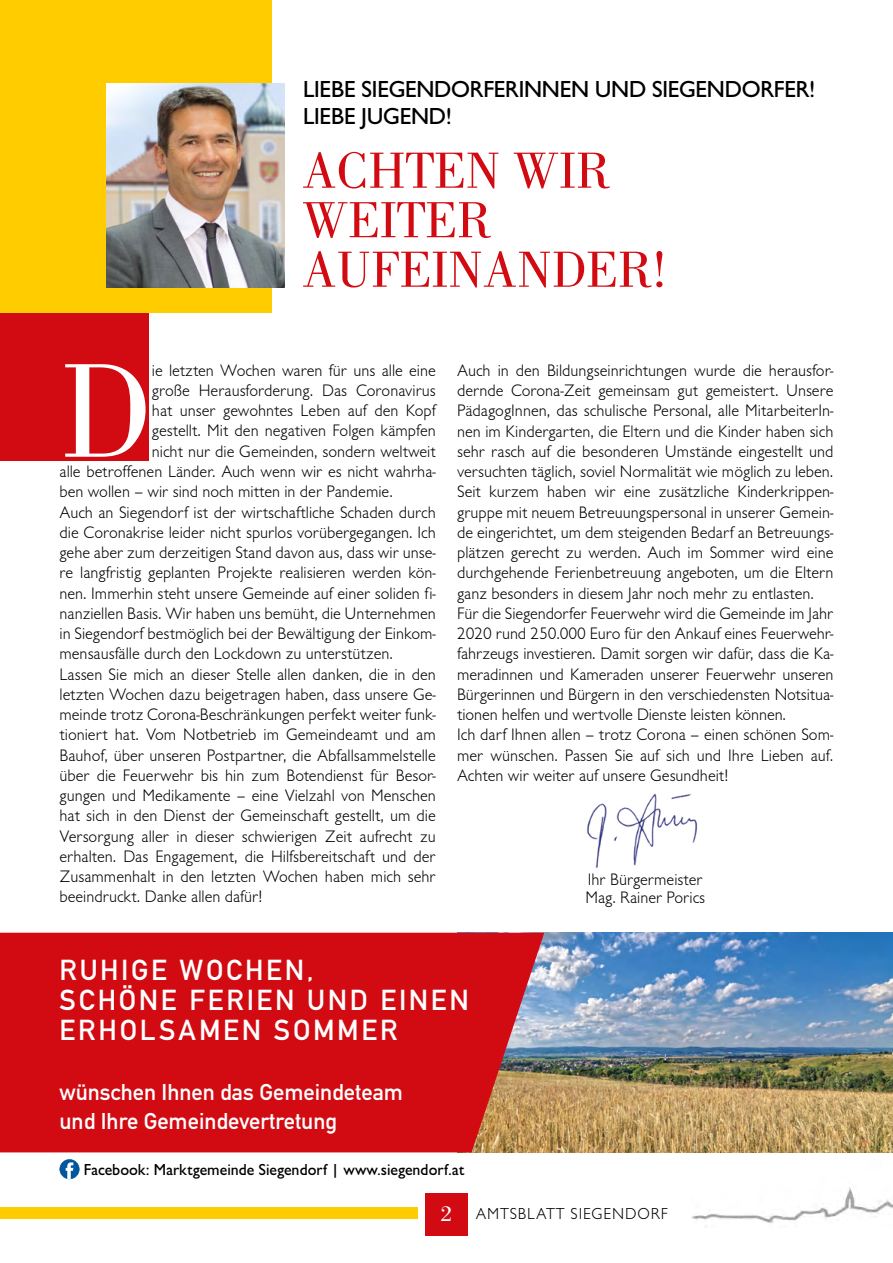
<style>
.page{position:relative;width:893px;height:1263px;background:#fff}
.page>*{position:absolute;margin:0;border:0;box-sizing:border-box;transform-origin:0 0}
.t1{font:138.45px "Bodoni";color:#fff}
.t2{font:52.5px/49.5px "Bodoni";letter-spacing:-.01em;color:#d20a11}
.t3{font:28.5px/30px "DIN Mittelschrift";letter-spacing:.095em;color:#fff}
.t4{font:24px/27px "Chantilly";letter-spacing:-.01em;color:#000}
.t5{font:22.5px/28.5px "DIN Mittelschrift";color:#fff}
.t6{font:300 17.25px/20.2px "Chantilly LH";color:#000}
.t7{font:16.5px "Chantilly";color:#000}
.t8{font:300 16.5px "Chantilly LH";letter-spacing:.05em;color:#000}
.s1{font-family:"Bodoni";font-weight:400;font-size:22.5px;color:#fff}
</style>
<div class="page">
<img style="left:692px;top:1152px;width:201px;height:76px">
<div style="left:425px;top:1193px;width:43px;height:42px;background:#d20a11"></div>
<div style="left:0;top:1208px;width:418px;height:11px;background:#fc0"></div>
<img style="left:587px;top:793px;width:110px;height:75px">
<img style="left:544px;top:933px;width:349px;height:219px">
<div style="left:0;top:933px;width:544px;height:219px;background:#d20a11"></div>
<div style="left:0;top:310px;width:149px;height:151px;background:#d20a11"></div>
<div style="left:0;top:0;width:271px;height:313px;background:#fc0"></div>
<img style="left:106px;top:83px;width:179px;height:205px">
<svg style="left:60px;top:1159px;width:19px;height:20px"></svg>
<h3 class="t4" style="left:303px;top:76px;width:514px">LIEBE SIEGENDORFERINNEN UND SIEGENDORFER!<br>LIEBE JUGEND!</h3>
<h2 class="t2" style="left:302px;top:146px;width:366px">ACHTEN WIR<br>WEITER<br>AUFEINANDER!</h2>
<h1 class="t1" style="left:60px;top:334px;width:94px">D</h1>
<p class="t6" style="left:152px;top:360px;width:285px">ie letzten Wochen waren für uns alle eine</p>
<p class="t6" style="left:152px;top:381px;width:285px">große Herausforderung. Das Coronavirus</p>
<p class="t6" style="left:152px;top:401px;width:285px">hat unser gewohntes Leben auf den Kopf</p>
<p class="t6" style="left:152px;top:421px;width:285px">gestellt. Mit den negativen Folgen kämpfen</p>
<p class="t6" style="left:152px;top:441px;width:285px">nicht nur die Gemeinden, sondern weltweit</p>
<p class="t6" style="left:60px;top:462px;width:378px">alle betroffenen Länder. Auch wenn wir es nicht wahrha-</p>
<p class="t6" style="left:60px;top:482px;width:335px">ben wollen – wir sind noch mitten in der Pandemie.</p>
<p class="t6" style="left:60px;top:502px;width:378px">Auch an Siegendorf ist der wirtschaftliche Schaden durch</p>
<p class="t6" style="left:60px;top:522px;width:378px">die Coronakrise leider nicht spurlos vorübergegangen. Ich</p>
<p class="t6" style="left:60px;top:543px;width:378px">gehe aber zum derzeitigen Stand davon aus, dass wir unse-</p>
<p class="t6" style="left:60px;top:563px;width:378px">re langfristig geplanten Projekte realisieren werden kön-</p>
<p class="t6" style="left:60px;top:583px;width:378px">nen. Immerhin steht unsere Gemeinde auf einer soliden fi-</p>
<p class="t6" style="left:60px;top:603px;width:378px">nanziellen Basis. Wir haben uns bemüht, die Unternehmen</p>
<p class="t6" style="left:60px;top:624px;width:378px">in Siegendorf bestmöglich bei der Bewältigung der Einkom-</p>
<p class="t6" style="left:60px;top:644px;width:335px">mensausfälle durch den Lockdown zu unterstützen.</p>
<p class="t6" style="left:60px;top:664px;width:378px">Lassen Sie mich an dieser Stelle allen danken, die in den</p>
<p class="t6" style="left:60px;top:684px;width:378px">letzten Wochen dazu beigetragen haben, dass unsere Ge-</p>
<p class="t6" style="left:60px;top:705px;width:378px">meinde trotz Corona-Beschränkungen perfekt weiter funk-</p>
<p class="t6" style="left:60px;top:725px;width:378px">tioniert hat. Vom Notbetrieb im Gemeindeamt und am</p>
<p class="t6" style="left:60px;top:745px;width:378px">Bauhof, über unseren Postpartner, die Abfallsammelstelle</p>
<p class="t6" style="left:60px;top:765px;width:378px">über die Feuerwehr bis hin zum Botendienst für Besor-</p>
<p class="t6" style="left:60px;top:786px;width:378px">gungen und Medikamente – eine Vielzahl von Menschen</p>
<p class="t6" style="left:60px;top:806px;width:378px">hat sich in den Dienst der Gemeinschaft gestellt, um die</p>
<p class="t6" style="left:60px;top:826px;width:378px">Versorgung aller in dieser schwierigen Zeit aufrecht zu</p>
<p class="t6" style="left:60px;top:846px;width:378px">erhalten. Das Engagement, die Hilfsbereitschaft und der</p>
<p class="t6" style="left:60px;top:867px;width:378px">Zusammenhalt in den letzten Wochen haben mich sehr</p>
<p class="t6" style="left:60px;top:887px;width:204px">beeindruckt. Danke allen dafür!</p>
<p class="t6" style="left:457px;top:360px;width:378px">Auch in den Bildungseinrichtungen wurde die herausfor&shy;dernde Corona-Zeit gemeinsam gut gemeistert. Unsere PädagogInnen, das schulische Personal, alle MitarbeiterIn&shy;nen im Kindergarten, die Eltern und die Kinder haben sich sehr rasch auf die besonderen Umstände eingestellt und versuchten täglich, soviel Normalität wie möglich zu leben.<br>Seit kurzem haben wir eine zusätzliche Kinderkrippen&shy;gruppe mit neuem Betreuungspersonal in unserer Gemein&shy;de eingerichtet, um dem steigenden Bedarf an Betreuungs&shy;plätzen gerecht zu werden. Auch im Sommer wird eine durchgehende Ferienbetreuung angeboten, um die Eltern ganz besonders in diesem Jahr noch mehr zu entlasten.<br>Für die Siegendorfer Feuerwehr wird die Gemeinde im Jahr 2020 rund 250.000 Euro für den Ankauf eines Feuerwehr&shy;fahrzeugs investieren. Damit sorgen wir dafür, dass die Ka&shy;meradinnen und Kameraden unserer Feuerwehr unseren Bürgerinnen und Bürgern in den verschiedensten Notsitua&shy;tionen helfen und wertvolle Dienste leisten können.<br>Ich darf Ihnen allen – trotz Corona – einen schönen Som&shy;mer wünschen. Passen Sie auf sich und Ihre Lieben auf.<br>Achten wir weiter auf unsere Gesundheit!</p>
<p class="t6" style="left:585px;top:870px;width:121px;line-height:18px">Ihr Bürgermeister<br>Mag. Rainer Porics</p>
<h3 class="t3" style="left:60px;top:955px;width:411px">RUHIGE WOCHEN,<br>SCHÖNE FERIEN UND EINEN<br>ERHOLSAMEN SOMMER</h3>
<h3 class="t5" style="left:60px;top:1078px;width:345px">wünschen Ihnen das Gemeindeteam und Ihre Gemeindevertretung</h3>
<p class="t7" style="left:84px;top:1160px;width:382px">Facebook: Marktgemeinde Siegendorf | www.siegendorf.at</p>
<p class="t8" style="left:441px;top:1204px;width:229px"><span class="s1">2</span> AMTSBLATT SIEGENDORF</p>
</div>
